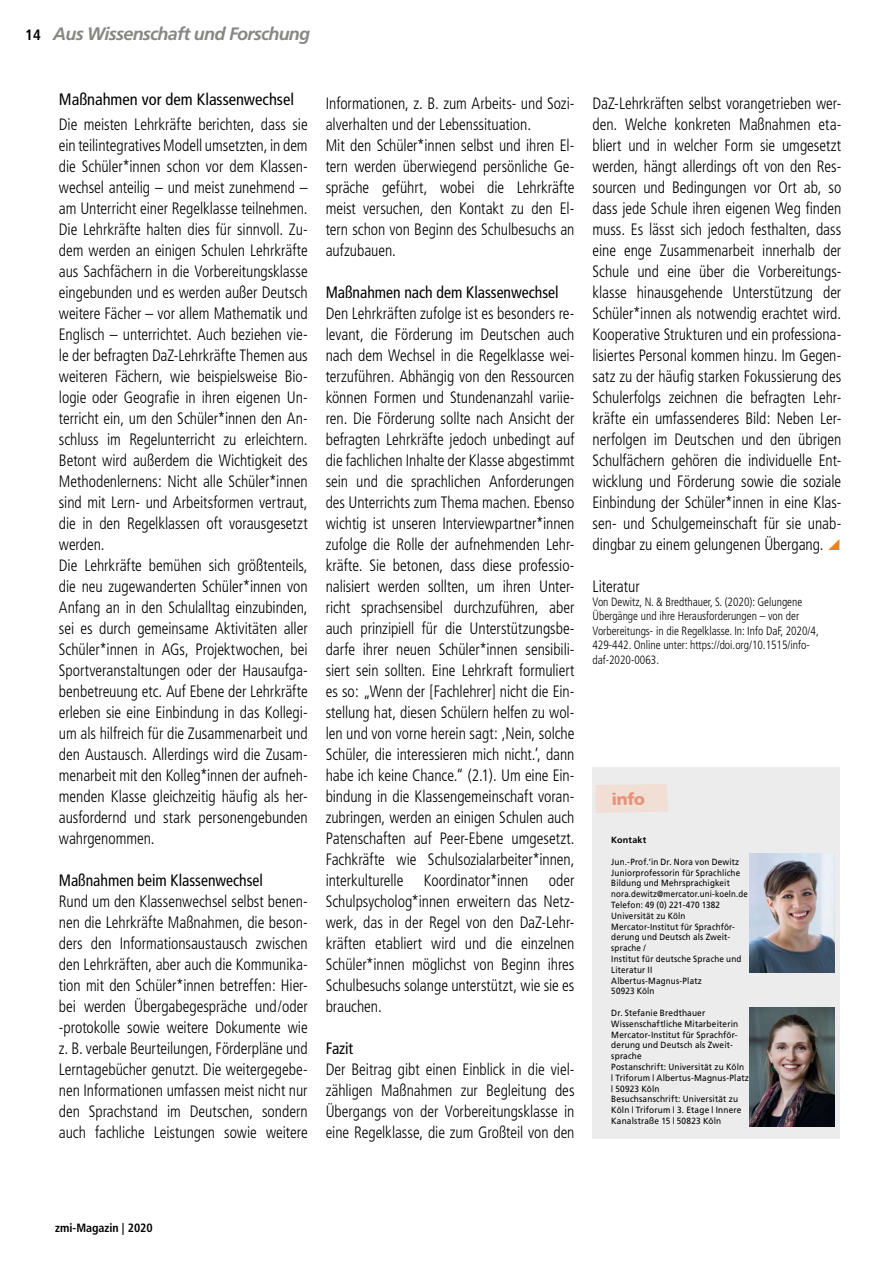
<style>
.page{position:relative;width:893px;height:1263px;background:#fff}
.page>*{position:absolute;margin:0;border:0;box-sizing:border-box;transform-origin:0 0}
.t1{font:italic 700 18px "Frutiger";letter-spacing:-.04em;color:#878786}
.t2{font:300 condensed 16.5px/21px "Frutiger";letter-spacing:-.005em;color:#000;text-align:justify;scale:.95 1}
.t3{font:condensed 16.5px "Frutiger";color:#000;scale:.95 1}
.t4{font:condensed 16.5px "Frutiger";color:#000}
.t5{font:900 16.5px "Frutiger";color:#e69378}
.t6{font:300 condensed 12px/14.4px "Frutiger";color:#000;scale:.95 1}
.t7{font:700 condensed 12px "Frutiger";color:#000}
.t8{font:9px/10.8px "Frutiger";letter-spacing:.02em;color:#000;scale:.9 1}
.t9{font:9px/10.8px "Frutiger";letter-spacing:.02em;color:#000;scale:.92 1}
.t10{font:700 9px "Frutiger";letter-spacing:.02em;color:#000}
.s1{font-style:normal;font-stretch:condensed;font-size:15px;color:#000}
</style>
<div class="page">
<div style="left:592px;top:767px;width:248px;height:371px;background:#ececed"></div>
<div style="left:595px;top:784px;width:73px;height:29px;background:#f1ded5"></div>
<img style="left:749px;top:854px;width:86px;height:119px">
<img style="left:749px;top:1008px;width:86px;height:119px">
<p class="t1" style="left:25px;top:23px;width:286px"><span class="s1">14</span> Aus Wissenschaft und Forschung</p>
<p class="t4" style="left:59px;top:90px;width:237px">Maßnahmen vor dem Klassenwechsel</p>
<p class="t2" style="left:59px;top:114px;width:263px;text-align:left">Die meisten Lehrkräfte berichten, dass sie ein teilintegratives Modell umsetzten, in dem die Schüler*innen schon vor dem Klassen&shy;wechsel anteilig – und meist zunehmend – am Unterricht einer Regelklasse teilnehmen.<br>Die Lehrkräfte halten dies für sinnvoll. Zu&shy;dem werden an einigen Schulen Lehrkräfte aus Sachfächern in die Vorbereitungsklasse eingebunden und es werden außer Deutsch weitere Fächer – vor allem Mathematik und Englisch – unterrichtet. Auch beziehen vie&shy;le der befragten DaZ-Lehrkräfte Themen aus weiteren Fächern, wie beispielsweise Bio&shy;logie oder Geografie in ihren eigenen Un&shy;terricht ein, um den Schüler*innen den An&shy;schluss im Regelunterricht zu erleichtern.<br>Betont wird außerdem die Wichtigkeit des Methodenlernens: Nicht alle Schüler*innen sind mit Lern- und Arbeitsformen vertraut, die in den Regelklassen oft vorausgesetzt werden.<br>Die Lehrkräfte bemühen sich größtenteils, die neu zugewanderten Schüler*innen von Anfang an in den Schulalltag einzubinden, sei es durch gemeinsame Aktivitäten aller Schüler*innen in AGs, Projektwochen, bei Sportveranstaltungen oder der Hausaufga&shy;benbetreuung etc. Auf Ebene der Lehrkräfte erleben sie eine Einbindung in das Kollegi&shy;um als hilfreich für die Zusammenarbeit und den Austausch. Allerdings wird die Zusam&shy;menarbeit mit den Kolleg*innen der aufneh&shy;menden Klasse gleichzeitig häufig als her&shy;ausfordernd und stark personengebunden wahrgenommen.</p>
<p class="t3" style="left:59px;top:870px;width:216px">Maßnahmen beim Klassenwechsel</p>
<p class="t2" style="left:59px;top:891px;width:263px">Rund um den Klassenwechsel selbst benen&shy;nen die Lehrkräfte Maßnahmen, die beson&shy;ders den Informationsaustausch zwischen den Lehrkräften, aber auch die Kommunika&shy;tion mit den Schüler*innen betreffen: Hier&shy;bei werden Übergabegespräche und/oder -protokolle sowie weitere Dokumente wie z. B. verbale Beurteilungen, Förderpläne und Lerntagebücher genutzt. Die weitergegebe&shy;nen Informationen umfassen meist nicht nur den Sprachstand im Deutschen, sondern auch fachliche Leistungen sowie weitere</p>
<p class="t2" style="left:326px;top:93px;width:263px;text-align:left">Informationen, z. B. zum Arbeits- und Sozi&shy;alverhalten und der Lebenssituation.<br>Mit den Schüler*innen selbst und ihren El&shy;tern werden überwiegend persönliche Ge&shy;spräche geführt, wobei die Lehrkräfte meist versuchen, den Kontakt zu den El&shy;tern schon von Beginn des Schulbesuchs an aufzubauen.</p>
<p class="t3" style="left:326px;top:282px;width:247px">Maßnahmen nach dem Klassenwechsel</p>
<p class="t2" style="left:326px;top:303px;width:263px">Den Lehrkräften zufolge ist es besonders re&shy;levant, die Förderung im Deutschen auch nach dem Wechsel in die Regelklasse wei&shy;terzuführen. Abhängig von den Ressourcen können Formen und Stundenanzahl variie&shy;ren. Die Förderung sollte nach Ansicht der befragten Lehrkräfte jedoch unbedingt auf die fachlichen Inhalte der Klasse abgestimmt sein und die sprachlichen Anforderungen des Unterrichts zum Thema machen. Ebenso wichtig ist unseren Interviewpartner*innen zufolge die Rolle der aufnehmenden Lehr&shy;kräfte. Sie betonen, dass diese professio&shy;nalisiert werden sollten, um ihren Unter&shy;richt sprachsensibel durchzuführen, aber auch prinzipiell für die Unterstützungsbe&shy;darfe ihrer neuen Schüler*innen sensibili&shy;siert sein sollten. Eine Lehrkraft formuliert es so: „Wenn der [Fachlehrer] nicht die Ein&shy;stellung hat, diesen Schülern helfen zu wol&shy;len und von vorne herein sagt: ‚Nein, solche Schüler, die interessieren mich nicht.’, dann habe ich keine Chance.“ (2.1). Um eine Ein&shy;bindung in die Klassengemeinschaft voran&shy;zubringen, werden an einigen Schulen auch Patenschaften auf Peer-Ebene umgesetzt.<br>Fachkräfte wie Schulsozialarbeiter*innen, interkulturelle Koordinator*innen oder Schulpsycholog*innen erweitern das Netz&shy;werk, das in der Regel von den DaZ-Lehr&shy;kräften etabliert wird und die einzelnen Schüler*innen möglichst von Beginn ihres Schulbesuchs solange unterstützt, wie sie es brauchen.</p>
<p class="t3" style="left:326px;top:1038px;width:30px">Fazit</p>
<p class="t2" style="left:326px;top:1059px;width:263px">Der Beitrag gibt einen Einblick in die viel&shy;zähligen Maßnahmen zur Begleitung des Übergangs von der Vorbereitungsklasse in eine Regelklasse, die zum Großteil von den</p>
<p class="t2" style="left:592px;top:93px;width:263px">DaZ-Lehrkräften selbst vorangetrieben wer&shy;den. Welche konkreten Maßnahmen eta&shy;bliert und in welcher Form sie umgesetzt werden, hängt allerdings oft von den Res&shy;sourcen und Bedingungen vor Ort ab, so dass jede Schule ihren eigenen Weg finden muss. Es lässt sich jedoch festhalten, dass eine enge Zusammenarbeit innerhalb der Schule und eine über die Vorbereitungs&shy;klasse hinausgehende Unterstützung der Schüler*innen als notwendig erachtet wird.<br>Kooperative Strukturen und ein professiona&shy;lisiertes Personal kommen hinzu. Im Gegen&shy;satz zu der häufig starken Fokussierung des Schulerfolgs zeichnen die befragten Lehr&shy;kräfte ein umfassenderes Bild: Neben Ler&shy;nerfolgen im Deutschen und den übrigen Schulfächern gehören die individuelle Ent&shy;wicklung und Förderung sowie die soziale Einbindung der Schüler*innen in eine Klas&shy;sen- und Schulgemeinschaft für sie unab&shy;dingbar zu einem gelungenen Übergang.</p>
<p class="t2" style="left:592px;top:576px;width:51px">Literatur</p>
<p class="t6" style="left:592px;top:595px;width:240px">Von Dewitz, N. &amp; Bredthauer, S. (2020): Gelungene Übergänge und ihre Herausforderungen – von der Vorbereitungs- in die Regelklasse. In: Info DaF, 2020/4, 429-442. Online unter: https://doi.org/10.1515/info&shy;daf-2020-0063.</p>
<p class="t5" style="left:611px;top:790px;width:35px;rotate:-2deg">info</p>
<p class="t10" style="left:611px;top:835px;width:37px">Kontakt</p>
<p class="t8" style="left:611px;top:856px;width:153px">Jun.-Prof.’in Dr. Nora von Dewitz<br>Juniorprofessorin für Sprachliche<br>Bildung und Mehrsprachigkeit nora.dewitz@mercator.uni-koeln.de<br>Telefon: 49 (0) 221-470 1382<br>Universität zu Köln<br>Mercator-Institut für Sprachför&shy;derung und Deutsch als Zweit&shy;sprache /<br>Institut für deutsche Sprache und<br>Literatur II<br>Albertus-Magnus-Platz<br>50923 Köln</p>
<p class="t9" style="left:611px;top:1007px;width:151px">Dr. Stefanie Bredthauer<br>Wissenschaftliche Mitarbeiterin<br>Mercator-Institut für Sprachför&shy;derung und Deutsch als Zweit&shy;sprache<br>Postanschrift: Universität zu Köln<br>| Triforum | Albertus-Magnus-Platz | 50923 Köln<br>Besuchsanschrift: Universität zu<br>Köln | Triforum | 3. Etage | Innere<br>Kanalstraße 15 | 50823 Köln</p>
<p class="t7" style="left:55px;top:1221px;width:99px">zmi-Magazin | 2020</p>
</div>
